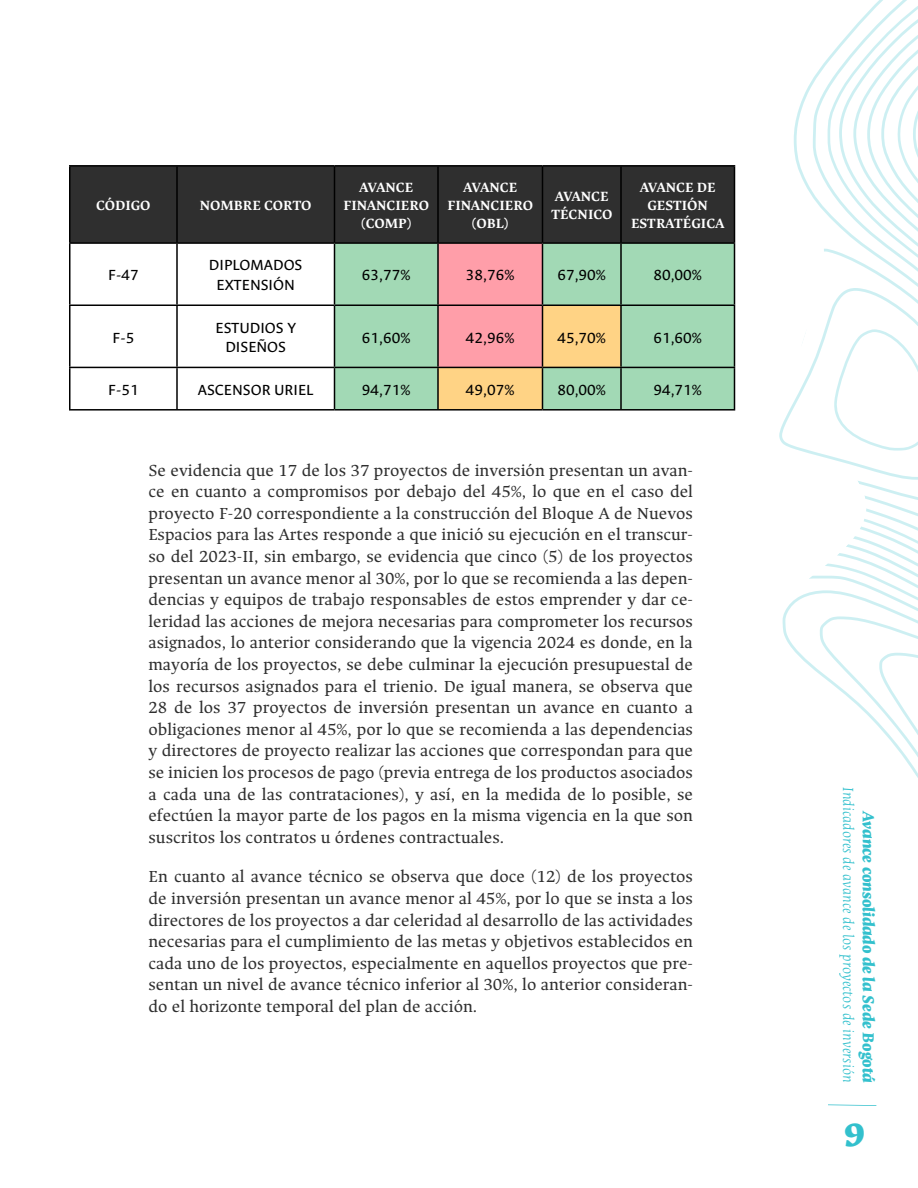
<style>
.page{position:relative;width:918px;height:1188px;background:#fff}
.page>*{position:absolute;margin:0;border:0;box-sizing:border-box;transform-origin:0 0}
.t1{font:900 36px "Ancizar Serif";color:#00b1c1}
.t2{font:18px/21.6px "Ancizar Serif";color:#2f2f2f;text-align:justify}
.t3{font:italic 900 18px "Ancizar Serif";color:#00b1c1}
.t4{font:16.5px/19.8px "Ancizar Sans";color:#000;text-align:center}
.t5{font:italic 300 16.5px "Ancizar Serif";color:#00b1c1}
.t6{font:700 15px/18px "Ancizar Serif";color:#fff;text-align:center}
</style>
<div class="page">
<svg style="left:779px;top:62px;width:139px;height:716px"></svg>
<svg style="left:825px;top:0;width:93px;height:729px"></svg>
<svg style="left:828px;top:1104px;width:48px;height:2px"></svg>
<div style="left:70px;top:167px;width:664px;height:75px;background:#2f2f2f"></div>
<div style="left:335px;top:244px;width:399px;height:165px;background:#a2d9b5"></div>
<svg style="left:439px;top:244px;width:181px;height:165px;background:#e4bc9f"></svg>
<hr style="left:69px;top:165px;width:108px;height:2px;background:#000">
<hr style="left:69px;top:167px;width:1px;height:75px;background:#000">
<hr style="left:177px;top:165px;width:157px;height:2px;background:#000">
<hr style="left:176px;top:167px;width:2px;height:75px;background:#000">
<hr style="left:334px;top:165px;width:104px;height:2px;background:#000">
<hr style="left:334px;top:167px;width:1px;height:75px;background:#000">
<hr style="left:438px;top:165px;width:105px;height:2px;background:#000">
<hr style="left:437px;top:167px;width:2px;height:75px;background:#000">
<hr style="left:543px;top:165px;width:78px;height:2px;background:#000">
<hr style="left:542px;top:167px;width:1px;height:75px;background:#000">
<hr style="left:621px;top:165px;width:114px;height:2px;background:#000">
<hr style="left:620px;top:167px;width:2px;height:75px;background:#000">
<hr style="left:734px;top:167px;width:1px;height:75px;background:#000">
<hr style="left:69px;top:242px;width:108px;height:2px;background:#000">
<hr style="left:69px;top:244px;width:1px;height:61px;background:#000">
<hr style="left:177px;top:242px;width:157px;height:2px;background:#000">
<hr style="left:176px;top:244px;width:2px;height:61px;background:#000">
<hr style="left:334px;top:242px;width:104px;height:2px;background:#000">
<hr style="left:334px;top:244px;width:1px;height:61px;background:#000">
<hr style="left:438px;top:242px;width:105px;height:2px;background:#000">
<hr style="left:437px;top:244px;width:2px;height:61px;background:#000">
<hr style="left:543px;top:242px;width:78px;height:2px;background:#000">
<hr style="left:542px;top:244px;width:1px;height:61px;background:#000">
<hr style="left:621px;top:242px;width:114px;height:2px;background:#000">
<hr style="left:620px;top:244px;width:2px;height:61px;background:#000">
<hr style="left:734px;top:244px;width:1px;height:61px;background:#000">
<hr style="left:69px;top:305px;width:108px;height:1px;background:#000">
<hr style="left:69px;top:306px;width:1px;height:61px;background:#000">
<hr style="left:177px;top:305px;width:157px;height:1px;background:#000">
<hr style="left:176px;top:306px;width:2px;height:61px;background:#000">
<hr style="left:334px;top:305px;width:104px;height:1px;background:#000">
<hr style="left:334px;top:306px;width:1px;height:61px;background:#000">
<hr style="left:438px;top:305px;width:105px;height:1px;background:#000">
<hr style="left:437px;top:306px;width:2px;height:61px;background:#000">
<hr style="left:543px;top:305px;width:78px;height:1px;background:#000">
<hr style="left:542px;top:306px;width:1px;height:61px;background:#000">
<hr style="left:621px;top:305px;width:114px;height:1px;background:#000">
<hr style="left:620px;top:306px;width:2px;height:61px;background:#000">
<hr style="left:734px;top:306px;width:1px;height:61px;background:#000">
<hr style="left:69px;top:367px;width:108px;height:1px;background:#000">
<hr style="left:69px;top:368px;width:1px;height:41px;background:#000">
<hr style="left:177px;top:367px;width:157px;height:1px;background:#000">
<hr style="left:176px;top:368px;width:2px;height:41px;background:#000">
<hr style="left:334px;top:367px;width:104px;height:1px;background:#000">
<hr style="left:334px;top:368px;width:1px;height:41px;background:#000">
<hr style="left:438px;top:367px;width:105px;height:1px;background:#000">
<hr style="left:437px;top:368px;width:2px;height:41px;background:#000">
<hr style="left:543px;top:367px;width:78px;height:1px;background:#000">
<hr style="left:542px;top:368px;width:1px;height:41px;background:#000">
<hr style="left:621px;top:367px;width:114px;height:1px;background:#000">
<hr style="left:620px;top:368px;width:2px;height:41px;background:#000">
<hr style="left:734px;top:368px;width:1px;height:41px;background:#000">
<hr style="left:69px;top:409px;width:108px;height:2px;background:#000">
<hr style="left:177px;top:409px;width:157px;height:2px;background:#000">
<hr style="left:334px;top:409px;width:104px;height:2px;background:#000">
<hr style="left:438px;top:409px;width:105px;height:2px;background:#000">
<hr style="left:543px;top:409px;width:78px;height:2px;background:#000">
<hr style="left:621px;top:409px;width:114px;height:2px;background:#000">
<p class="t6" style="left:96px;top:197px;width:56px">CÓDIGO</p>
<p class="t6" style="left:200px;top:197px;width:113px">NOMBRE CORTO</p>
<p class="t6" style="left:343px;top:179px;width:87px">AVANCE<br>FINANCIERO (COMP)</p>
<p class="t6" style="left:447px;top:179px;width:87px">AVANCE<br>FINANCIERO (OBL)</p>
<p class="t6" style="left:551px;top:188px;width:63px;text-align:left">AVANCE<br>TÉCNICO</p>
<p class="t6" style="left:631px;top:179px;width:95px">AVANCE DE<br>GESTIÓN<br>ESTRATÉGICA</p>
<p class="t4" style="left:108px;top:265px;width:32px">F-47</p>
<p class="t4" style="left:209px;top:256px;width:95px">DIPLOMADOS<br>EXTENSIÓN</p>
<p class="t4" style="left:362px;top:265px;width:50px">63,77%</p>
<p class="t4" style="left:466px;top:265px;width:50px">38,76%</p>
<p class="t4" style="left:557px;top:265px;width:50px">67,90%</p>
<p class="t4" style="left:653px;top:265px;width:50px">80,00%</p>
<p class="t4" style="left:112px;top:328px;width:23px">F-5</p>
<p class="t4" style="left:215px;top:318px;width:82px">ESTUDIOS Y<br>DISEÑOS</p>
<p class="t4" style="left:362px;top:328px;width:50px">61,60%</p>
<p class="t4" style="left:466px;top:328px;width:50px">42,96%</p>
<p class="t4" style="left:557px;top:328px;width:50px">45,70%</p>
<p class="t4" style="left:653px;top:328px;width:50px">61,60%</p>
<p class="t4" style="left:108px;top:380px;width:32px">F-51</p>
<p class="t4" style="left:198px;top:380px;width:117px">ASCENSOR URIEL</p>
<p class="t4" style="left:362px;top:380px;width:50px">94,71%</p>
<p class="t4" style="left:466px;top:380px;width:50px">49,07%</p>
<p class="t4" style="left:557px;top:380px;width:50px">80,00%</p>
<p class="t4" style="left:653px;top:380px;width:50px">94,71%</p>
<p class="t2" style="left:148px;top:459px;width:546px">Se evidencia que 17 de los 37 proyectos de inversión presentan un avan&shy;ce en cuanto a compromisos por debajo del 45%, lo que en el caso del proyecto F-20 correspondiente a la construcción del Bloque A de Nuevos Espacios para las Artes responde a que inició su ejecución en el transcur&shy;so del 2023-II, sin embargo, se evidencia que cinco (5) de los proyectos presentan un avance menor al 30%, por lo que se recomienda a las depen&shy;dencias y equipos de trabajo responsables de estos emprender y dar ce&shy;leridad las acciones de mejora necesarias para comprometer los recursos asignados, lo anterior considerando que la vigencia 2024 es donde, en la mayoría de los proyectos, se debe culminar la ejecución presupuestal de los recursos asignados para el trienio. De igual manera, se observa que 28 de los 37 proyectos de inversión presentan un avance en cuanto a obligaciones menor al 45%, por lo que se recomienda a las dependencias y directores de proyecto realizar las acciones que correspondan para que se inicien los procesos de pago (previa entrega de los productos asociados a cada una de las contrataciones), y así, en la medida de lo posible, se efectúen la mayor parte de los pagos en la misma vigencia en la que son suscritos los contratos u órdenes contractuales.</p>
<p class="t2" style="left:148px;top:866px;width:546px">En cuanto al avance técnico se observa que doce (12) de los proyectos de inversión presentan un avance menor al 45%, por lo que se insta a los directores de los proyectos a dar celeridad al desarrollo de las actividades necesarias para el cumplimiento de las metas y objetivos establecidos en cada uno de los proyectos, especialmente en aquellos proyectos que pre&shy;sentan un nivel de avance técnico inferior al 30%, lo anterior consideran&shy;do el horizonte temporal del plan de acción.</p>
<p class="t5" style="left:858px;top:787px;width:298px;rotate:90deg">Indicadores de avance de los proyectos de inversión</p>
<p class="t3" style="left:879px;top:811px;width:274px;rotate:90deg">Avance consolidado de la Sede Bogotá</p>
<h1 class="t1" style="left:843px;top:1113px;width:23px">9</h1>
</div>
